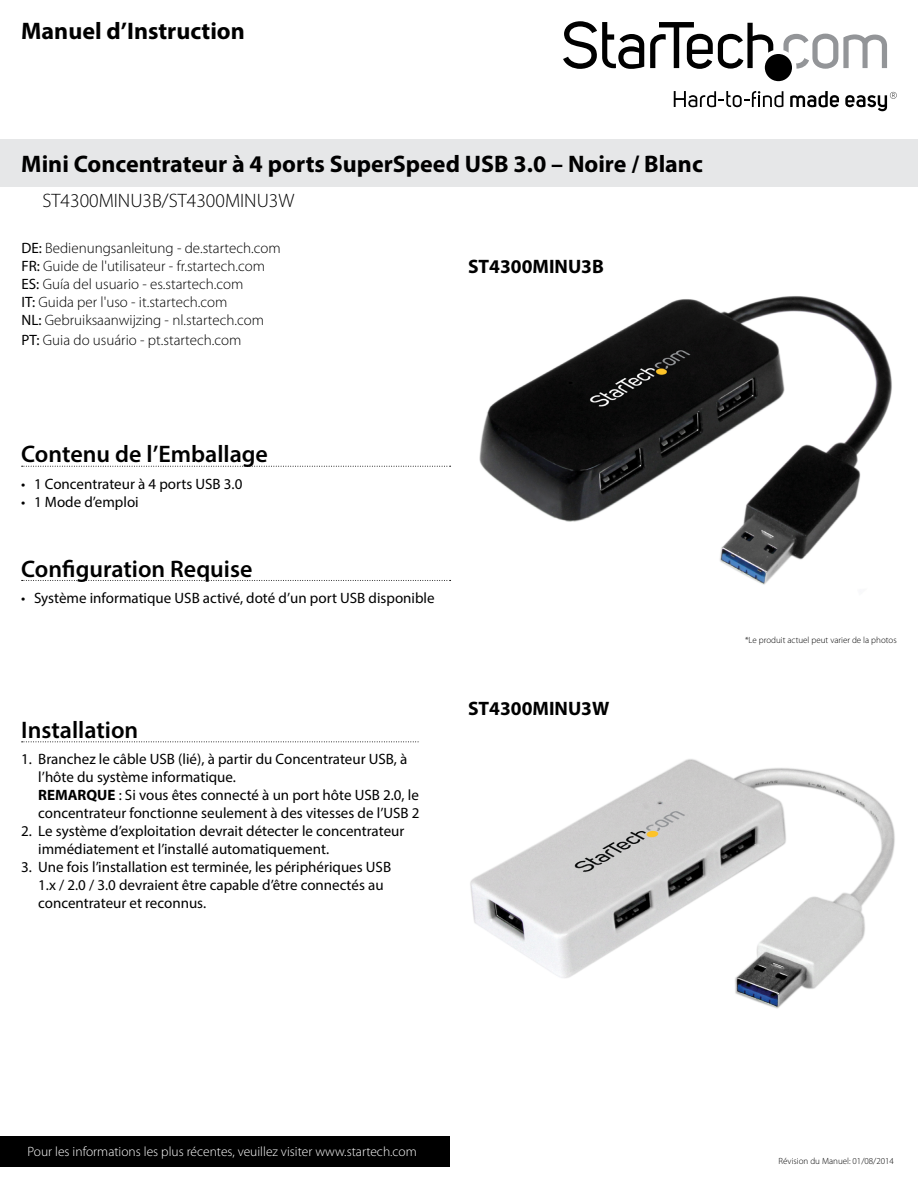
<style>
.page{position:relative;width:918px;height:1188px;background:#fff}
.page>*{position:absolute;margin:0;border:0;box-sizing:border-box;transform-origin:0 0}
.t1{font:700 24px "Myriad Pro";color:#000}
.t2{font:600 24px "Myriad Pro";color:#000}
.t3{font:300 19.5px "Myriad Pro";color:#000}
.t4{font:700 19.5px "Myriad Pro";color:#000}
.t5{font:15px/18px "Myriad Pro";color:#000}
.t6{font:300 15px/18px "Myriad Pro";color:#000}
.t7{font:300 13.5px "Myriad Pro";color:#fff}
.t8{font:300 9px "Myriad Pro";color:#000}
.s1{font-weight:400}
.s2{font-weight:700}
</style>
<div class="page">
<svg style="left:783px;top:34px;width:104px;height:35px"></svg>
<svg style="left:845px;top:92px;width:52px;height:19px"></svg>
<svg style="left:790px;top:91px;width:49px;height:17px"></svg>
<svg style="left:674px;top:91px;width:109px;height:16px"></svg>
<svg style="left:563px;top:21px;width:81px;height:48px"></svg>
<svg style="left:650px;top:22px;width:123px;height:47px"></svg>
<div style="left:765px;top:54px;width:27px;height:27px;background:#000;border-radius:50%"></div>
<div style="left:0;top:140px;width:918px;height:47px;background:#e6e7e8"></div>
<div style="left:0;top:1136px;width:450px;height:30px;background:#000"></div>
<img style="left:479px;top:296px;width:413px;height:289px">
<svg style="left:22px;top:466px;width:429px;height:1px"></svg>
<svg style="left:22px;top:580px;width:429px;height:1px"></svg>
<svg style="left:22px;top:741px;width:397px;height:1px"></svg>
<img style="left:470px;top:759px;width:425px;height:250px">
<h1 class="t1" style="left:21px;top:16px;width:225px">Manuel d’Instruction</h1>
<h1 class="t1" style="left:21px;top:148px;width:683px">Mini Concentrateur à 4 ports SuperSpeed USB 3.0 – Noire / Blanc</h1>
<h2 class="t3" style="left:43px;top:189px;width:253px">ST4300MINU3B/ST4300MINU3W</h2>
<p class="t6" style="left:22px;top:239px;width:261px"><span class="s1">DE:</span> Bedienungsanleitung - de.startech.com <span class="s1">FR:</span> Guide de l'utilisateur - fr.startech.com <span class="s1">ES:</span> Guía del usuario - es.startech.com<br><span class="s1">IT:</span> Guida per l'uso - it.startech.com<br><span class="s1">NL:</span> Gebruiksaanwijzing - nl.startech.com</p>
<p class="t6" style="left:22px;top:331px;width:221px"><span class="s1">PT:</span> Guia do usuário - pt.startech.com</p>
<h2 class="t4" style="left:468px;top:253px;width:137px">ST4300MINU3B</h2>
<h1 class="t2" style="left:21px;top:439px;width:248px">Contenu de l’Emballage</h1>
<p class="t5" style="left:21px;top:475px;width:223px">• 1 Concentrateur à 4 ports USB 3.0</p>
<p class="t5" style="left:21px;top:493px;width:119px">• 1 Mode d’emploi</p>
<h1 class="t2" style="left:21px;top:553px;width:233px">Configuration Requise</h1>
<p class="t5" style="left:21px;top:589px;width:415px">• Système informatique USB activé, doté d’un port USB disponible</p>
<h1 class="t2" style="left:21px;top:715px;width:119px">Installation</h1>
<p class="t5" style="left:38px;top:750px;width:397px;text-indent:-17px">1. Branchez le câble USB (lié), à partir du Concentrateur USB, à l’hôte du système informatique.<br><span class="s2">REMARQUE</span> : Si vous êtes connecté à un port hôte USB 2.0, le concentrateur fonctionne seulement à des vitesses de l’USB 2.0.</p>
<p class="t5" style="left:38px;top:822px;width:368px;text-indent:-17px">2. Le système d’exploitation devrait détecter le concentrateur immédiatement et l’installé automatiquement.</p>
<p class="t5" style="left:38px;top:858px;width:354px;text-indent:-17px">3. Une fois l’installation est terminée, les périphériques USB<br>1.x / 2.0 / 3.0 devraient être capable d’être connectés au concentrateur et reconnus.</p>
<h2 class="t4" style="left:468px;top:696px;width:143px">ST4300MINU3W</h2>
<p class="t8" style="left:745px;top:634px;width:153px">*Le produit actuel peut varier de la photos</p>
<p class="t7" style="left:28px;top:1144px;width:391px">Pour les informations les plus récentes, veuillez visiter www.startech.com</p>
<p class="t8" style="left:779px;top:1156px;width:117px">Révision du Manuel: 01/08/2014</p>
</div>
